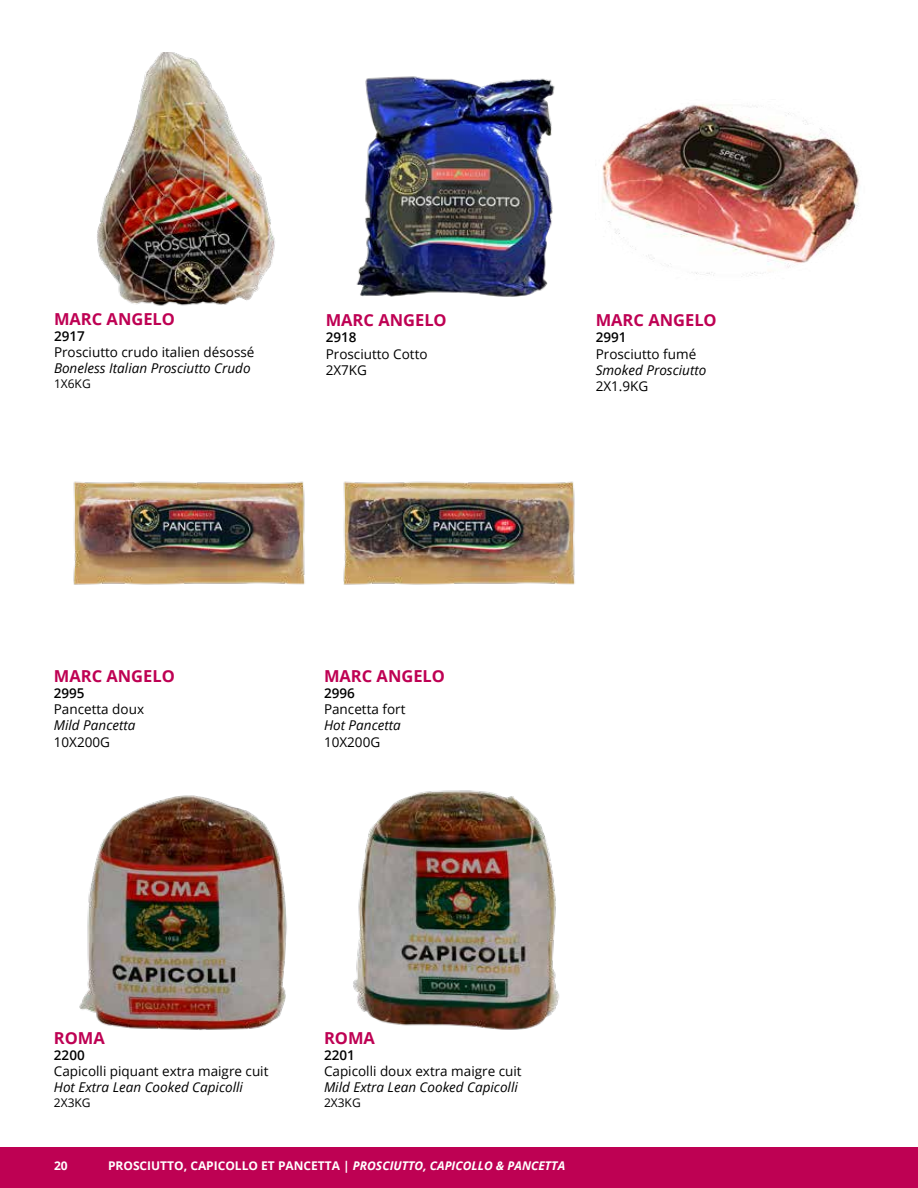
<style>
.page{position:relative;width:918px;height:1188px;background:#fff}
.page>*{position:absolute;margin:0;border:0;box-sizing:border-box;transform-origin:0 0}
.t1{font:700 16.5px "Open Sans";color:#be0153}
.t2{font:13.5px/16.2px "Open Sans";color:#000}
.t3{font:italic 13.5px "Open Sans";color:#000}
.t4{font:600 13.5px "Open Sans";color:#000}
.t5{font:700 12px "Open Sans";color:#fff}
.t6{font:12px "Open Sans";color:#000}
.s1{font-style:italic}
</style>
<div class="page">
<div style="left:0;top:1148px;width:918px;height:40px;background:#be0153"></div>
<img style="left:79px;top:790px;width:480px;height:240px">
<img style="left:97px;top:52px;width:178px;height:254px">
<img style="left:356px;top:76px;width:199px;height:221px">
<img style="left:73px;top:481px;width:232px;height:104px">
<img style="left:343px;top:481px;width:232px;height:104px">
<img style="left:602px;top:104px;width:258px;height:173px">
<p class="t1" style="left:54px;top:307px;width:123px">MARC ANGELO</p>
<p class="t4" style="left:54px;top:327px;width:32px">2917</p>
<p class="t2" style="left:54px;top:344px;width:202px">Prosciutto crudo italien désossé</p>
<p class="t3" style="left:54px;top:359px;width:198px">Boneless Italian Prosciutto Crudo</p>
<p class="t6" style="left:54px;top:375px;width:38px">1X6KG</p>
<p class="t1" style="left:326px;top:309px;width:123px">MARC ANGELO</p>
<p class="t4" style="left:326px;top:328px;width:32px">2918</p>
<p class="t2" style="left:326px;top:345px;width:103px">Prosciutto Cotto<br>2X7KG</p>
<p class="t1" style="left:54px;top:664px;width:123px">MARC ANGELO</p>
<p class="t4" style="left:54px;top:684px;width:32px">2995</p>
<p class="t2" style="left:54px;top:701px;width:92px">Pancetta doux</p>
<p class="t3" style="left:54px;top:716px;width:83px">Mild Pancetta</p>
<p class="t2" style="left:54px;top:733px;width:58px">10X200G</p>
<p class="t1" style="left:324px;top:664px;width:123px">MARC ANGELO</p>
<p class="t4" style="left:324px;top:684px;width:32px">2996</p>
<p class="t2" style="left:324px;top:701px;width:83px">Pancetta fort</p>
<p class="t3" style="left:324px;top:716px;width:78px">Hot Pancetta</p>
<p class="t2" style="left:324px;top:733px;width:58px">10X200G</p>
<p class="t1" style="left:596px;top:309px;width:123px">MARC ANGELO</p>
<p class="t4" style="left:596px;top:328px;width:32px">2991</p>
<p class="t2" style="left:596px;top:345px;width:102px">Prosciutto fumé</p>
<p class="t3" style="left:596px;top:361px;width:112px">Smoked Prosciutto</p>
<p class="t2" style="left:596px;top:378px;width:54px">2X1.9KG</p>
<p class="t1" style="left:54px;top:1026px;width:52px">ROMA</p>
<p class="t4" style="left:54px;top:1046px;width:32px">2200</p>
<p class="t2" style="left:54px;top:1063px;width:216px">Capicolli piquant extra maigre cuit</p>
<p class="t3" style="left:54px;top:1078px;width:191px">Hot Extra Lean Cooked Capicolli</p>
<p class="t6" style="left:54px;top:1094px;width:38px">2X3KG</p>
<p class="t1" style="left:324px;top:1026px;width:52px">ROMA</p>
<p class="t4" style="left:324px;top:1046px;width:32px">2201</p>
<p class="t2" style="left:324px;top:1063px;width:199px">Capicolli doux extra maigre cuit</p>
<p class="t3" style="left:324px;top:1078px;width:195px">Mild Extra Lean Cooked Capicolli</p>
<p class="t6" style="left:324px;top:1094px;width:38px">2X3KG</p>
<p class="t5" style="left:54px;top:1157px;width:15px">20</p>
<p class="t5" style="left:108px;top:1157px;width:459px">PROSCIUTTO, CAPICOLLO ET PANCETTA | <span class="s1">PROSCIUTTO, CAPICOLLO &amp; PANCETTA</span></p>
</div>
